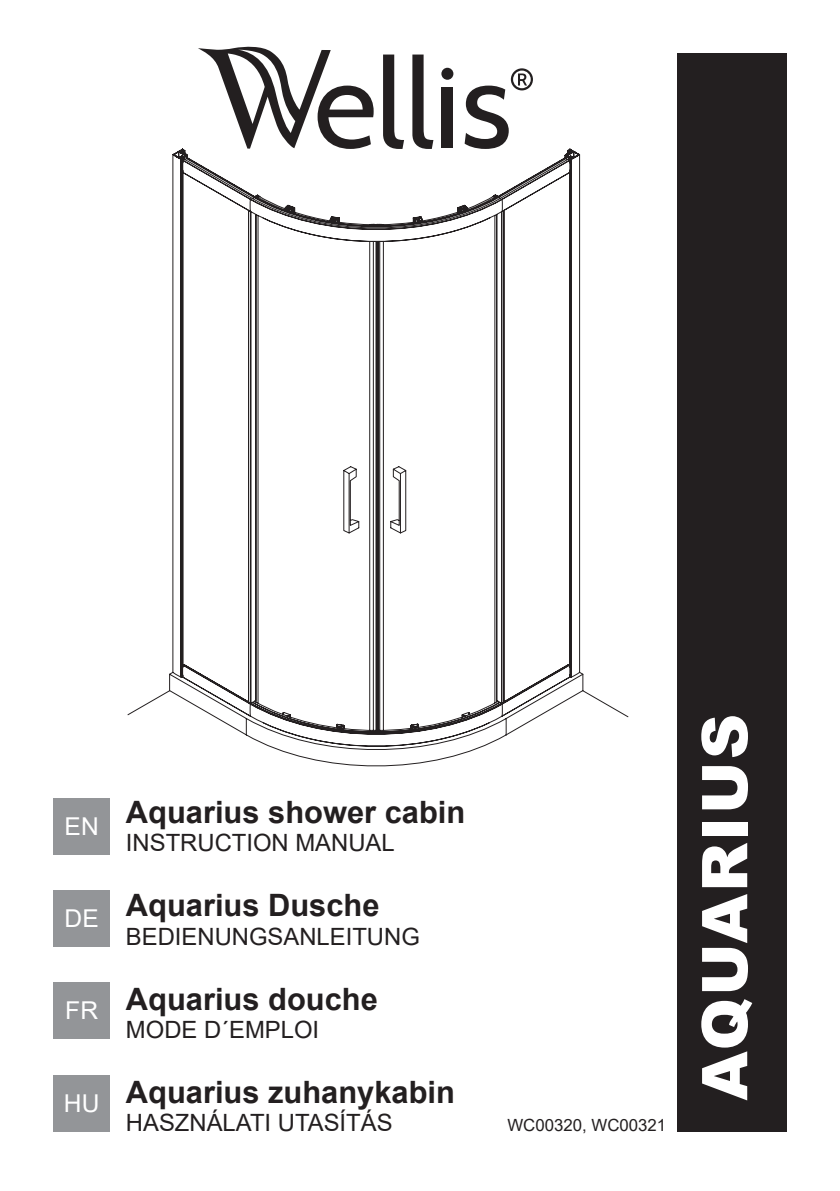
<style>
.page{position:relative;width:840px;height:1191px;background:#fff}
.page>*{position:absolute;margin:0;border:0;box-sizing:border-box;transform-origin:0 0}
.t1{font:900 63px "Arial";letter-spacing:.035em;color:#fff}
.t2{font:700 30.8px "Arial";color:#231f20}
.t3{font:24.6px "Arial";color:#fff}
.t4{font:23.8px "Arial";color:#231f20}
.t5{font:16.8px "Arial";color:#231f20}
</style>
<div class="page">
<svg style="left:127px;top:148px;width:501px;height:619px"></svg>
<svg style="left:342px;top:465px;width:65px;height:69px"></svg>
<div style="left:53px;top:797px;width:57px;height:57px;background:#939598"></div>
<div style="left:53px;top:889px;width:57px;height:57px;background:#939598"></div>
<div style="left:53px;top:981px;width:57px;height:57px;background:#939598"></div>
<div style="left:53px;top:1074px;width:57px;height:57px;background:#939598"></div>
<div style="left:677px;top:53px;width:109px;height:1078px;background:#231f20"></div>
<div style="left:441px;top:68px;width:12px;height:12px;background:#231f20;border-radius:50%"></div>
<svg style="left:383px;top:55px;width:21px;height:94px"></svg>
<svg style="left:412px;top:55px;width:21px;height:94px"></svg>
<div style="left:441px;top:87px;width:12px;height:61px;background:#231f20"></div>
<svg style="left:464px;top:68px;width:68px;height:81px"></svg>
<svg style="left:198px;top:46px;width:175px;height:103px"></svg>
<p class="t3" style="left:65px;top:809px;width:36px">EN</p>
<p class="t3" style="left:65px;top:901px;width:36px">DE</p>
<p class="t3" style="left:65px;top:993px;width:34px">FR</p>
<p class="t3" style="left:64px;top:1086px;width:37px">HU</p>
<p class="t2" style="left:126px;top:790px;width:340px">Aquarius shower cabin</p>
<p class="t4" style="left:126px;top:826px;width:270px">INSTRUCTION MANUAL</p>
<p class="t2" style="left:126px;top:883px;width:255px">Aquarius Dusche</p>
<p class="t4" style="left:126px;top:920px;width:295px">BEDIENUNGSANLEITUNG</p>
<p class="t2" style="left:126px;top:977px;width:253px">Aquarius douche</p>
<p class="t4" style="left:126px;top:1013px;width:195px">MODE D´EMPLOI</p>
<p class="t2" style="left:126px;top:1070px;width:330px">Aquarius zuhanykabin</p>
<p class="t4" style="left:126px;top:1106px;width:268px">HASZNÁLATI UTASÍTÁS</p>
<p class="t5" style="left:507px;top:1114px;width:160px">WC00320, WC00321</p>
<h1 class="t1" style="left:678px;top:1100px;width:388px;rotate:-90deg">AQUARIUS</h1>
</div>
